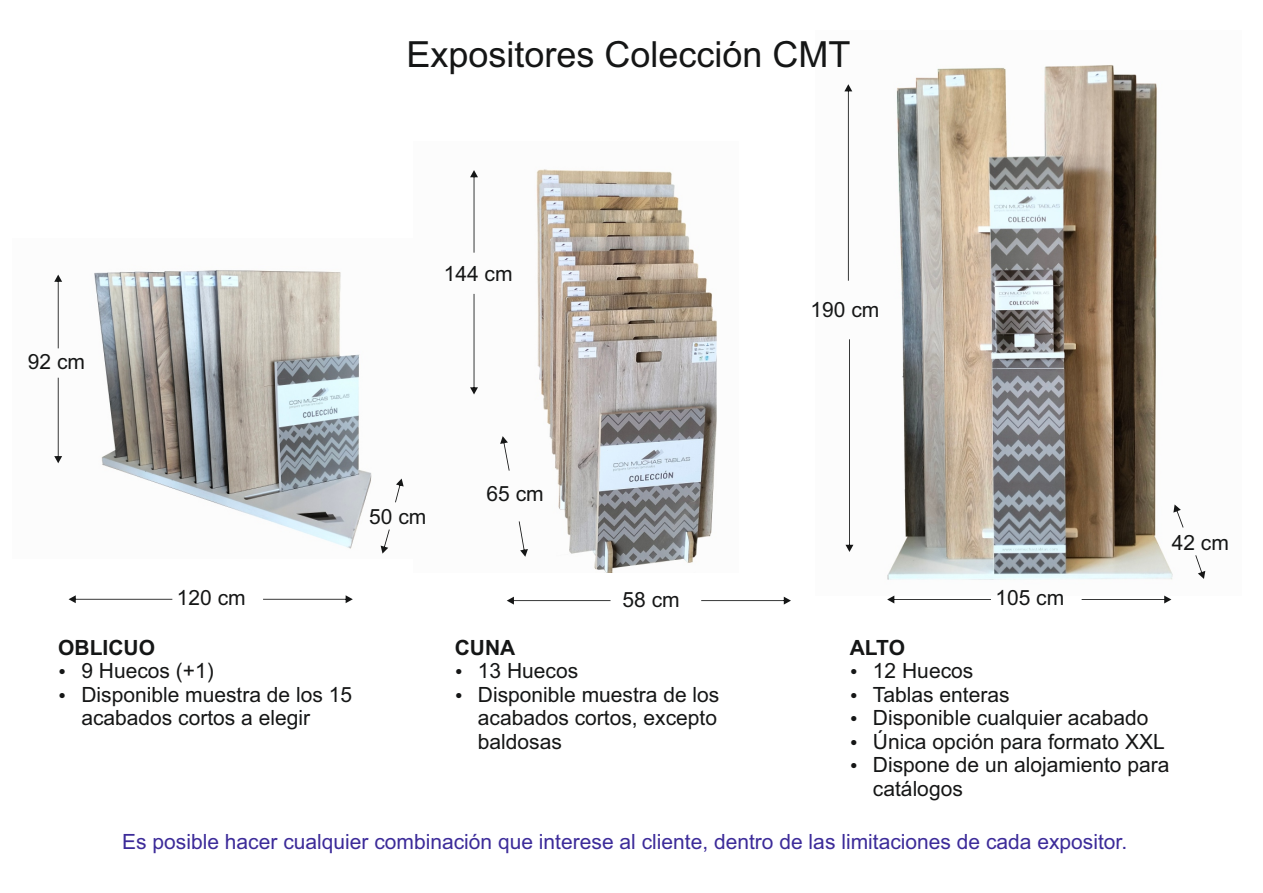
<style>
.page{position:relative;width:1263px;height:893px;background:#fff}
.page>*{position:absolute;margin:0;border:0;box-sizing:border-box;transform-origin:0 0}
.t1{font:36px "Arial";color:#151616}
.t2{font:21px/23.4px "Arial";color:#151616}
.t3{font:21px "Arial";color:#3c2b99}
.t4{font:700 21px "Arial";color:#151616}
</style>
<div class="page">
<img style="left:852px;top:64px;width:354px;height:516px">
<img style="left:473px;top:169px;width:244px;height:403px">
<img style="left:57px;top:270px;width:345px;height:279px">
<svg style="left:1082px;top:596px;width:89px;height:7px"></svg>
<svg style="left:701px;top:597px;width:90px;height:8px"></svg>
<svg style="left:263px;top:595px;width:90px;height:8px"></svg>
<svg style="left:887px;top:596px;width:104px;height:7px"></svg>
<svg style="left:507px;top:597px;width:103px;height:8px"></svg>
<svg style="left:69px;top:595px;width:103px;height:8px"></svg>
<svg style="left:844px;top:84px;width:8px;height:197px"></svg>
<svg style="left:845px;top:339px;width:8px;height:213px"></svg>
<svg style="left:54px;top:275px;width:8px;height:73px"></svg>
<svg style="left:470px;top:170px;width:8px;height:83px"></svg>
<svg style="left:54px;top:378px;width:8px;height:85px"></svg>
<svg style="left:470px;top:294px;width:8px;height:100px"></svg>
<svg style="left:395px;top:479px;width:9px;height:23px"></svg>
<svg style="left:1173px;top:504px;width:10px;height:24px"></svg>
<svg style="left:500px;top:436px;width:10px;height:35px"></svg>
<svg style="left:381px;top:529px;width:9px;height:25px"></svg>
<svg style="left:1195px;top:555px;width:10px;height:24px"></svg>
<svg style="left:519px;top:521px;width:9px;height:36px"></svg>
<h1 class="t1" style="left:406px;top:41px;width:446px">Expositores Colección CMT</h1>
<p class="t2" style="left:28px;top:352px;width:59px">92 cm</p>
<p class="t2" style="left:444px;top:264px;width:70px">144 cm</p>
<p class="t2" style="left:369px;top:507px;width:59px">50 cm</p>
<p class="t2" style="left:486px;top:484px;width:59px">65 cm</p>
<p class="t2" style="left:811px;top:300px;width:70px">190 cm</p>
<p class="t2" style="left:177px;top:588px;width:70px">120 cm</p>
<p class="t2" style="left:623px;top:589px;width:59px">58 cm</p>
<p class="t2" style="left:995px;top:588px;width:70px">105 cm</p>
<p class="t2" style="left:1172px;top:533px;width:59px">42 cm</p>
<p class="t4" style="left:58px;top:640px;width:98px">OBLICUO</p>
<p class="t2" style="left:81px;top:661px;width:272px">9 Huecos (+1)<br>Disponible muestra de los 15 acabados cortos a elegir</p>
<p class="t4" style="left:850px;top:640px;width:57px">ALTO</p>
<p class="t2" style="left:873px;top:661px;width:298px">12 Huecos<br>Tablas enteras<br>Disponible cualquier acabado<br>Única opción para formato XXL<br>Dispone de un alojamiento para catálogos</p>
<p class="t3" style="left:122px;top:834px;width:1007px">Es posible hacer cualquier combinación que interese al cliente, dentro de las limitaciones de cada expositor.</p>
<p class="t4" style="left:455px;top:640px;width:62px">CUNA</p>
<p class="t2" style="left:478px;top:661px;width:243px">13 Huecos<br>Disponible muestra de los acabados cortos, excepto baldosas</p>
</div>
